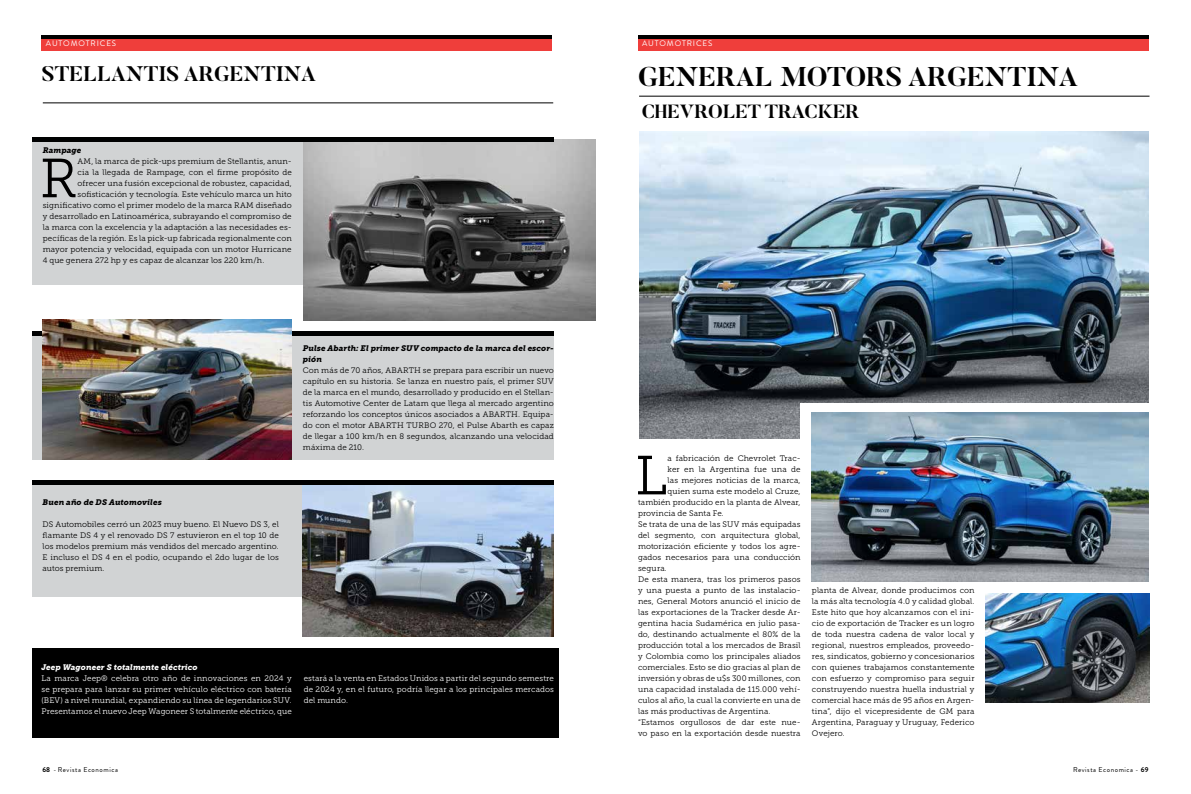
<style>
.page{position:relative;width:1191px;height:794px;background:#fff}
.page>*{position:absolute;margin:0;border:0;box-sizing:border-box;transform-origin:0 0}
.t1{font:54.9px "Museo Slab 300";color:#000}
.t2{font:700 27px "Butler";color:#000}
.t3{font:700 21px "Butler";color:#000}
.t4{font:700 19px "Butler";color:#000}
.t5{font:8px/11px "Museo Slab 300";letter-spacing:.01em;color:#000;text-align:justify}
.t6{font:8px/11px "Museo Slab 300";letter-spacing:.005em;color:#fff;text-align:justify}
.t7{font:italic 8px/11px "Museo Slab 900";letter-spacing:.01em;color:#000}
.t8{font:italic 8px "Museo Slab 900";letter-spacing:.01em;color:#fff}
.t9{font:8px "Brandon Grotesque";letter-spacing:.11em;color:#fff}
.t10{font:7px "Brandon Grotesque";letter-spacing:.08em;color:#000}
.s1{font-weight:700}
</style>
<div class="page">
<img style="left:639px;top:131px;width:509px;height:307px">
<div style="left:800px;top:403px;width:350px;height:106px;background:#fff"></div>
<div style="left:32px;top:480px;width:522px;height:117px;background:#d1d3d4"></div>
<div style="left:32px;top:333px;width:522px;height:127px;background:#d1d3d4"></div>
<div style="left:32px;top:139px;width:522px;height:146px;background:#d1d3d4"></div>
<div style="left:32px;top:647px;width:526px;height:90px;background:#000"></div>
<div style="left:42px;top:35px;width:510px;height:15px;background:#ef3e3b"></div>
<hr style="left:42px;top:35px;width:510px;height:3px;background:#000">
<hr style="left:43px;top:102px;width:510px;height:1px;background:#000">
<div style="left:638px;top:35px;width:510px;height:15px;background:#ef3e3b"></div>
<hr style="left:638px;top:35px;width:510px;height:3px;background:#000">
<hr style="left:639px;top:96px;width:510px;height:1px;background:#000">
<img style="left:304px;top:139px;width:291px;height:181px">
<img style="left:303px;top:485px;width:251px;height:151px">
<hr style="left:32px;top:137px;width:522px;height:4px;background:#000101">
<hr style="left:32px;top:331px;width:522px;height:4px;background:#000101">
<div style="left:32px;top:480px;width:522px;height:5px;background:#000101"></div>
<img style="left:43px;top:320px;width:249px;height:140px">
<img style="left:812px;top:412px;width:336px;height:170px">
<img style="left:986px;top:593px;width:163px;height:109px">
<p class="t9" style="left:46px;top:38px;width:72px">AUTOMOTRICES</p>
<h3 class="t3" style="left:42px;top:61px;width:276px">STELLANTIS ARGENTINA</h3>
<p class="t7" style="left:43px;top:145px;width:40px">Rampage</p>
<h1 class="t1" style="left:40px;top:148px;width:39px">R</h1>
<p class="t5" style="left:78px;top:156px;width:216px">AM, la marca de pick-ups premium de Stellantis, anun-</p>
<p class="t5" style="left:78px;top:167px;width:216px">cia la llegada de Rampage, con el firme propósito de</p>
<p class="t5" style="left:78px;top:178px;width:216px">ofrecer una fusión excepcional de robustez, capacidad,</p>
<p class="t5" style="left:78px;top:189px;width:216px">sofisticación y tecnología. Este vehículo marca un hito</p>
<p class="t5" style="left:43px;top:200px;width:250px">significativo como el primer modelo de la marca RAM diseñado</p>
<p class="t5" style="left:43px;top:211px;width:250px">y desarrollado en Latinoamérica, subrayando el compromiso de</p>
<p class="t5" style="left:43px;top:222px;width:250px">la marca con la excelencia y la adaptación a las necesidades es-</p>
<p class="t5" style="left:43px;top:233px;width:250px">pecíficas de la región. Es la pick-up fabricada regionalmente con</p>
<p class="t5" style="left:43px;top:244px;width:250px">mayor potencia y velocidad, equipada con un motor Hurricane</p>
<p class="t5" style="left:43px;top:255px;width:223px">4 que genera 272 hp y es capaz de alcanzar los 220 km/h.</p>
<p class="t7" style="left:43px;top:497px;width:121px">Buen año de DS Automoviles</p>
<p class="t5" style="left:43px;top:519px;width:238px">DS Automobiles cerró un 2023 muy bueno. El Nuevo DS 3, el flamante DS 4 y el renovado DS 7 estuvieron en el top 10 de los modelos premium más vendidos del mercado argentino.<br>E incluso el DS 4 en el podio, ocupando el 2do lugar de los autos premium.</p>
<p class="t7" style="left:303px;top:343px;width:252px">Pulse Abarth: El primer SUV compacto de la marca del escor&shy;pión</p>
<p class="t5" style="left:303px;top:365px;width:253px">Con más de 70 años, ABARTH se prepara para escribir un nuevo capítulo en su historia. Se lanza en nuestro país, el primer SUV de la marca en el mundo, desarrollado y producido en el Stellan&shy;tis Automotive Center de Latam que llega al mercado argentino reforzando los conceptos únicos asociados a ABARTH. Equipa&shy;do con el motor ABARTH TURBO 270, el Pulse Abarth es capaz de llegar a 100 km/h en 8 segundos, alcanzando una velocidad máxima de 210.</p>
<p class="t8" style="left:41px;top:663px;width:158px">Jeep Wagoneer S totalmente eléctrico</p>
<p class="t6" style="left:41px;top:673px;width:252px">La marca Jeep® celebra otro año de innovaciones en 2024 y se prepara para lanzar su primer vehículo eléctrico con batería (BEV) a nivel mundial, expandiendo su línea de legendarios SUV.<br>Presentamos el nuevo Jeep Wagoneer S totalmente eléctrico, que</p>
<p class="t6" style="left:304px;top:673px;width:252px">estará a la venta en Estados Unidos a partir del segundo semestre de 2024 y, en el futuro, podría llegar a los principales mercados del mundo.</p>
<p class="t9" style="left:642px;top:38px;width:72px">AUTOMOTRICES</p>
<h2 class="t2" style="left:638px;top:59px;width:441px">GENERAL MOTORS ARGENTINA</h2>
<h3 class="t4" style="left:642px;top:100px;width:219px">CHEVROLET TRACKER</h3>
<h1 class="t1" style="left:635px;top:445px;width:34px">L</h1>
<p class="t5" style="left:667px;top:453px;width:134px">a fabricación de Chevrolet Trac-</p>
<p class="t5" style="left:667px;top:464px;width:134px">ker en la Argentina fue una de</p>
<p class="t5" style="left:667px;top:475px;width:134px">las mejores noticias de la marca,</p>
<p class="t5" style="left:667px;top:486px;width:134px">quien suma este modelo al Cruze,</p>
<p class="t5" style="left:638px;top:497px;width:164px">también producido en la planta de Alvear,</p>
<p class="t5" style="left:638px;top:508px;width:87px">provincia de Santa Fe.</p>
<p class="t5" style="left:638px;top:519px;width:164px">Se trata de una de las SUV más equipadas</p>
<p class="t5" style="left:638px;top:530px;width:164px">del segmento, con arquitectura global,</p>
<p class="t5" style="left:638px;top:541px;width:164px">motorización eficiente y todos los agre-</p>
<p class="t5" style="left:638px;top:552px;width:164px">gados necesarios para una conducción</p>
<p class="t5" style="left:638px;top:563px;width:30px">segura.</p>
<p class="t5" style="left:638px;top:574px;width:164px">De esta manera, tras los primeros pasos</p>
<p class="t5" style="left:638px;top:585px;width:164px">y una puesta a punto de las instalacio-</p>
<p class="t5" style="left:638px;top:596px;width:164px">nes, General Motors anunció el inicio de</p>
<p class="t5" style="left:638px;top:607px;width:164px">las exportaciones de la Tracker desde Ar-</p>
<p class="t5" style="left:638px;top:618px;width:164px">gentina hacia Sudamérica en julio pasa-</p>
<p class="t5" style="left:638px;top:629px;width:164px">do, destinando actualmente el 80% de la</p>
<p class="t5" style="left:638px;top:640px;width:164px">producción total a los mercados de Brasil</p>
<p class="t5" style="left:638px;top:651px;width:164px">y Colombia como los principales aliados</p>
<p class="t5" style="left:638px;top:662px;width:164px">comerciales. Esto se dio gracias al plan de</p>
<p class="t5" style="left:638px;top:673px;width:164px">inversión y obras de u$s 300 millones, con</p>
<p class="t5" style="left:638px;top:684px;width:164px">una capacidad instalada de 115.000 vehí-</p>
<p class="t5" style="left:638px;top:695px;width:164px">culos al año, la cual la convierte en una de</p>
<p class="t5" style="left:638px;top:706px;width:134px">las más productivas de Argentina.</p>
<p class="t5" style="left:638px;top:717px;width:164px">“Estamos orgullosos de dar este nue-</p>
<p class="t5" style="left:638px;top:728px;width:164px">vo paso en la exportación desde nuestra</p>
<p class="t5" style="left:812px;top:585px;width:164px">planta de Alvear, donde producimos con la más alta tecnología 4.0 y calidad global.<br>Este hito que hoy alcanzamos con el ini&shy;cio de exportación de Tracker es un logro de toda nuestra cadena de valor local y regional, nuestros empleados, proveedo&shy;res, sindicatos, gobierno y concesionarios con quienes trabajamos constantemente con esfuerzo y compromiso para seguir construyendo nuestra huella industrial y comercial hace más de 95 años en Argen&shy;tina”, dijo el vicepresidente de GM para Argentina, Paraguay y Uruguay, Federico Ovejero.</p>
<p class="t10" style="left:43px;top:764px;width:77px"><span class="s1">68</span> - Revista Economica</p>
<p class="t10" style="left:1073px;top:764px;width:77px">Revista Economica - <span class="s1">69</span></p>
</div>
